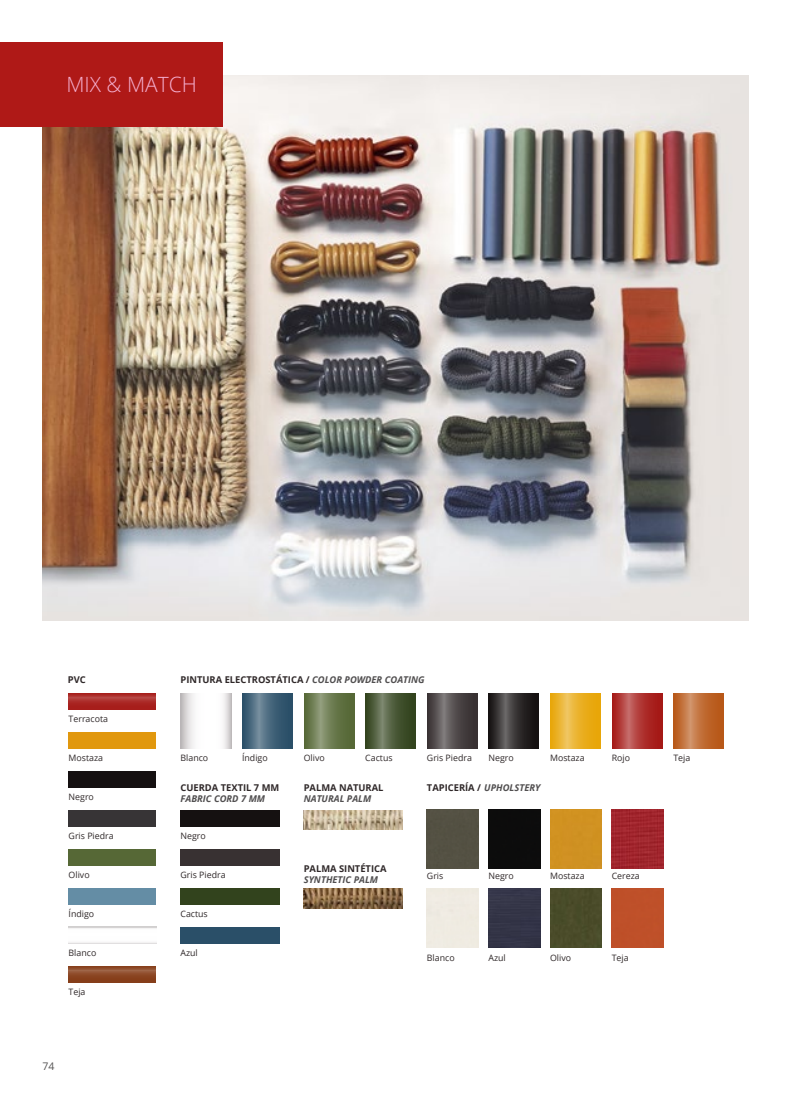
<style>
.page{position:relative;width:808px;height:1106px;background:#fff}
.page>*{position:absolute;margin:0;border:0;box-sizing:border-box;transform-origin:0 0}
.t1{font:300 21px "Open Sans";color:#f4adcd}
.t2{font:10.5px "Open Sans";color:#555454}
.t3{font:700 9.3px "Open Sans";color:#2f2829}
.t4{font:italic 700 9.3px "Open Sans";color:#514f50}
.t5{font:8.85px "Open Sans";color:#2f2829}
.s1{font-style:italic;color:#514f50}
</style>
<div class="page">
<img style="left:43px;top:76px;width:705px;height:544px">
<svg style="left:180px;top:693px;width:51px;height:55px"></svg>
<svg style="left:673px;top:693px;width:51px;height:55px;background:#c06d35"></svg>
<svg style="left:612px;top:693px;width:50px;height:55px;background:#b03734"></svg>
<svg style="left:550px;top:693px;width:51px;height:55px;background:#eab128"></svg>
<svg style="left:488px;top:693px;width:51px;height:55px;background:#332f2f"></svg>
<svg style="left:427px;top:693px;width:51px;height:55px;background:#514b4c"></svg>
<svg style="left:365px;top:693px;width:51px;height:55px;background:#4c5b3a"></svg>
<svg style="left:304px;top:693px;width:50px;height:55px;background:#6b7b50"></svg>
<svg style="left:242px;top:693px;width:51px;height:55px;background:#45657b"></svg>
<div style="left:69px;top:732px;width:87px;height:16px;background:#e1980e"></div>
<div style="left:69px;top:771px;width:87px;height:16px;background:#151011"></div>
<div style="left:69px;top:810px;width:87px;height:16px;background:#373436"></div>
<div style="left:69px;top:849px;width:87px;height:16px;background:#566836"></div>
<div style="left:69px;top:888px;width:87px;height:16px;background:#648da5"></div>
<div style="left:180px;top:810px;width:100px;height:16px;background:#151111"></div>
<div style="left:180px;top:849px;width:100px;height:16px;background:#383132"></div>
<div style="left:180px;top:888px;width:100px;height:16px;background:#32431d"></div>
<div style="left:180px;top:927px;width:100px;height:16px;background:#2a4f68"></div>
<div style="left:550px;top:889px;width:52px;height:58px;background:#4a4c29"></div>
<div style="left:427px;top:809px;width:51px;height:59px;background:#545143"></div>
<div style="left:488px;top:809px;width:52px;height:59px;background:#0c0c0c"></div>
<div style="left:488px;top:889px;width:52px;height:58px;background:#343547"></div>
<img style="left:612px;top:809px;width:51px;height:59px">
<div style="left:550px;top:809px;width:52px;height:59px;background:#d09121"></div>
<img style="left:304px;top:810px;width:98px;height:19px">
<img style="left:304px;top:889px;width:98px;height:19px">
<svg style="left:69px;top:966px;width:87px;height:16px"></svg>
<svg style="left:69px;top:693px;width:87px;height:16px"></svg>
<div style="left:612px;top:889px;width:51px;height:58px;background:#be5029"></div>
<div style="left:0;top:43px;width:222px;height:84px;background:#af1917"></div>
<h1 class="t1" style="left:66px;top:70px;width:132px">MIX &amp; MATCH</h1>
<p class="t3" style="left:68px;top:673px;width:19px">PVC</p>
<p class="t5" style="left:69px;top:712px;width:41px">Terracota</p>
<p class="t5" style="left:69px;top:751px;width:36px">Mostaza</p>
<p class="t5" style="left:69px;top:790px;width:27px">Negro</p>
<p class="t5" style="left:69px;top:829px;width:47px">Gris Piedra</p>
<p class="t5" style="left:69px;top:868px;width:23px">Olivo</p>
<p class="t5" style="left:69px;top:907px;width:27px">Índigo</p>
<p class="t5" style="left:69px;top:946px;width:29px">Blanco</p>
<p class="t5" style="left:69px;top:985px;width:18px">Teja</p>
<p class="t2" style="left:43px;top:1059px;width:14px">74</p>
<p class="t3" style="left:180px;top:673px;width:246px">PINTURA ELECTROSTÁTICA / <span class="s1">COLOR POWDER COATING</span></p>
<p class="t5" style="left:180px;top:751px;width:29px">Blanco</p>
<p class="t5" style="left:242px;top:752px;width:27px">Índigo</p>
<p class="t5" style="left:304px;top:751px;width:23px">Olivo</p>
<p class="t5" style="left:365px;top:751px;width:29px">Cactus</p>
<p class="t5" style="left:427px;top:751px;width:47px">Gris Piedra</p>
<p class="t5" style="left:488px;top:751px;width:27px">Negro</p>
<p class="t5" style="left:550px;top:751px;width:36px">Mostaza</p>
<p class="t5" style="left:612px;top:751px;width:20px">Rojo</p>
<p class="t5" style="left:673px;top:751px;width:18px">Teja</p>
<p class="t3" style="left:180px;top:781px;width:100px">CUERDA TEXTIL 7 MM</p>
<p class="t4" style="left:180px;top:792px;width:86px">FABRIC CORD 7 MM</p>
<p class="t3" style="left:304px;top:781px;width:81px">PALMA NATURAL</p>
<p class="t3" style="left:427px;top:781px;width:115px">TAPICERÍA / <span class="s1">UPHOLSTERY</span></p>
<p class="t4" style="left:304px;top:792px;width:69px">NATURAL PALM</p>
<p class="t5" style="left:180px;top:829px;width:27px">Negro</p>
<p class="t5" style="left:180px;top:868px;width:47px">Gris Piedra</p>
<p class="t5" style="left:427px;top:870px;width:18px">Gris</p>
<p class="t5" style="left:488px;top:870px;width:27px">Negro</p>
<p class="t5" style="left:550px;top:870px;width:36px">Mostaza</p>
<p class="t5" style="left:612px;top:870px;width:30px">Cereza</p>
<p class="t3" style="left:304px;top:861px;width:84px">PALMA SINTÉTICA</p>
<p class="t4" style="left:304px;top:873px;width:76px">SYNTHETIC PALM</p>
<p class="t5" style="left:180px;top:907px;width:29px">Cactus</p>
<p class="t5" style="left:180px;top:946px;width:19px">Azul</p>
<p class="t5" style="left:427px;top:951px;width:29px">Blanco</p>
<p class="t5" style="left:488px;top:951px;width:19px">Azul</p>
<p class="t5" style="left:550px;top:951px;width:23px">Olivo</p>
<p class="t5" style="left:612px;top:951px;width:18px">Teja</p>
</div>
